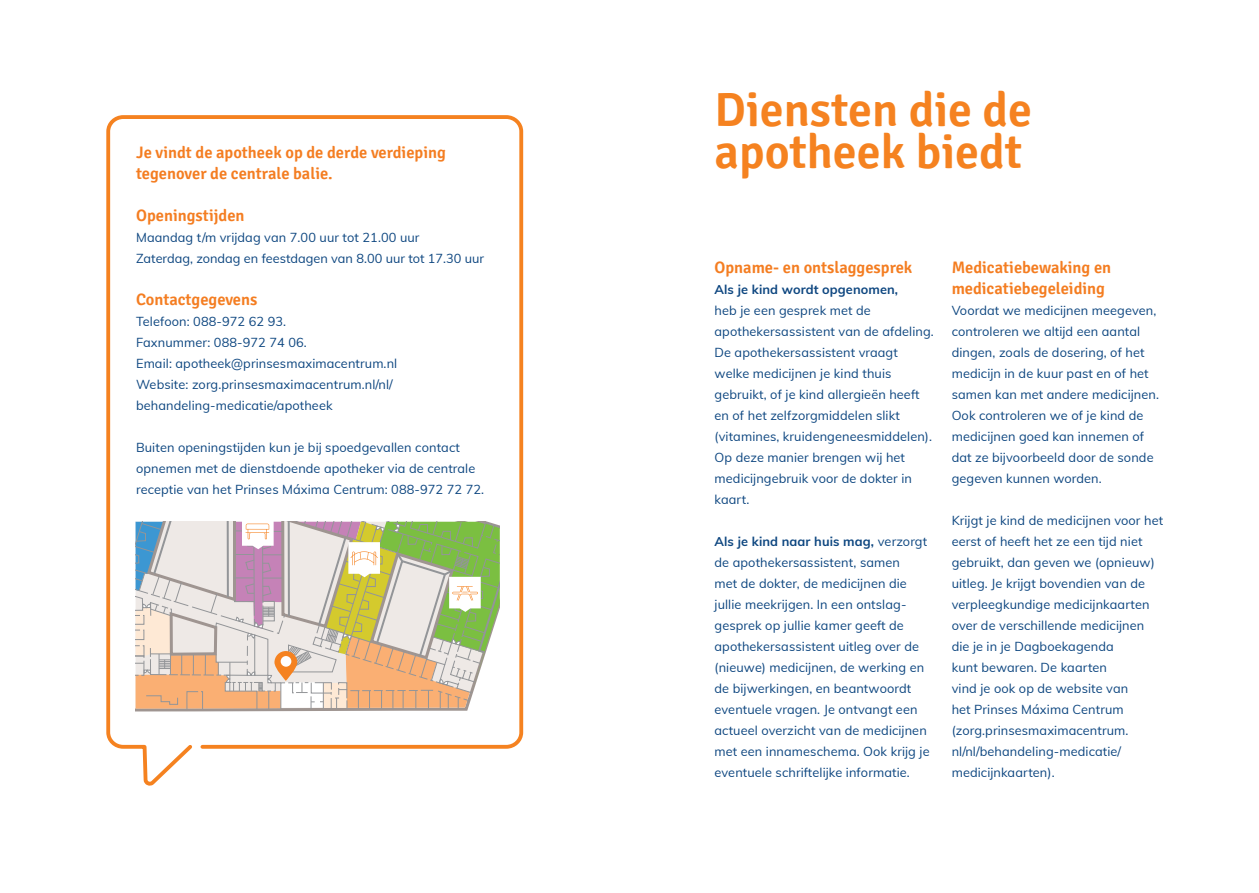
<style>
.page{position:relative;width:1259px;height:893px;background:#fff}
.page>*{position:absolute;margin:0;border:0;box-sizing:border-box;transform-origin:0 0}
.t1{font:600 48px/42px "Signika";color:#f58220}
.t2{font:600 16.5px/21px "Signika";color:#f47d21}
.t3{font:12.75px/21px "Muli";letter-spacing:.01em;color:#0d4680}
.t4{font:700 12.75px "Muli";letter-spacing:.01em;color:#0d4680}
.s1{font-weight:700}
</style>
<div class="page">
<svg style="left:106px;top:115px;width:418px;height:671px"></svg>
<p class="t2" style="left:136px;top:142px;width:311px">Je vindt de apotheek op de derde verdieping tegenover de centrale balie.</p>
<p class="t2" style="left:136px;top:205px;width:110px">Openingstijden</p>
<p class="t3" style="left:136px;top:226px;width:349px">Maandag t/m vrijdag van 7.00 uur tot 21.00 uur<br>Zaterdag, zondag en feestdagen van 8.00 uur tot 17.30 uur</p>
<p class="t2" style="left:136px;top:289px;width:123px">Contactgegevens</p>
<p class="t3" style="left:136px;top:310px;width:263px">Telefoon: 088-972 62 93.<br>Faxnummer: 088-972 74 06.<br>Email: apotheek@prinsesmaximacentrum.nl Website: zorg.prinsesmaximacentrum.nl/nl/ behandeling-medicatie/apotheek</p>
<p class="t3" style="left:136px;top:436px;width:350px">Buiten openingstijden kun je bij spoedgevallen contact opnemen met de dienstdoende apotheker via de centrale receptie van het Prinses Máxima Centrum: 088-972 72 72.</p>
<h1 class="t1" style="left:714px;top:90px;width:319px">Diensten die de apotheek biedt</h1>
<p class="t2" style="left:714px;top:257px;width:199px">Opname- en ontslaggesprek</p>
<p class="t4" style="left:714px;top:280px;width:185px">Als je kind wordt opgenomen,</p>
<p class="t3" style="left:714px;top:299px;width:221px">heb je een gesprek met de apothekersassistent van de afdeling.<br>De apothekersassistent vraagt welke medicijnen je kind thuis gebruikt, of je kind allergieën heeft en of het zelfzorgmiddelen slikt (vitamines, kruidengeneesmiddelen).<br>Op deze manier brengen wij het medicijngebruik voor de dokter in kaart.</p>
<p class="t3" style="left:714px;top:530px;width:217px"><span class="s1">Als je kind naar huis mag,</span> verzorgt de apothekersassistent, samen<br>met de dokter, de medicijnen die jullie meekrijgen. In een ontslag&shy;gesprek op jullie kamer geeft de apothekersassistent uitleg over de (nieuwe) medicijnen, de werking en de bijwerkingen, en beantwoordt eventuele vragen. Je ontvangt een actueel overzicht van de medicijnen met een innameschema. Ook krijg je eventuele schriftelijke informatie.</p>
<p class="t2" style="left:951px;top:257px;width:161px">Medicatiebewaking en medicatiebegeleiding</p>
<p class="t3" style="left:951px;top:299px;width:209px">Voordat we medicijnen meegeven, controleren we altijd een aantal dingen, zoals de dosering, of het medicijn in de kuur past en of het samen kan met andere medicijnen.<br>Ook controleren we of je kind de medicijnen goed kan innemen of dat ze bijvoorbeeld door de sonde gegeven kunnen worden.</p>
<p class="t3" style="left:951px;top:509px;width:213px">Krijgt je kind de medicijnen voor het eerst of heeft het ze een tijd niet gebruikt, dan geven we (opnieuw) uitleg. Je krijgt bovendien van de verpleegkundige medicijnkaarten over de verschillende medicijnen die je in je Dagboekagenda<br>kunt bewaren. De kaarten<br>vind je ook op de website van<br>het Prinses Máxima Centrum (zorg.prinsesmaximacentrum. nl/nl/behandeling-medicatie/ medicijnkaarten).</p>
</div>
